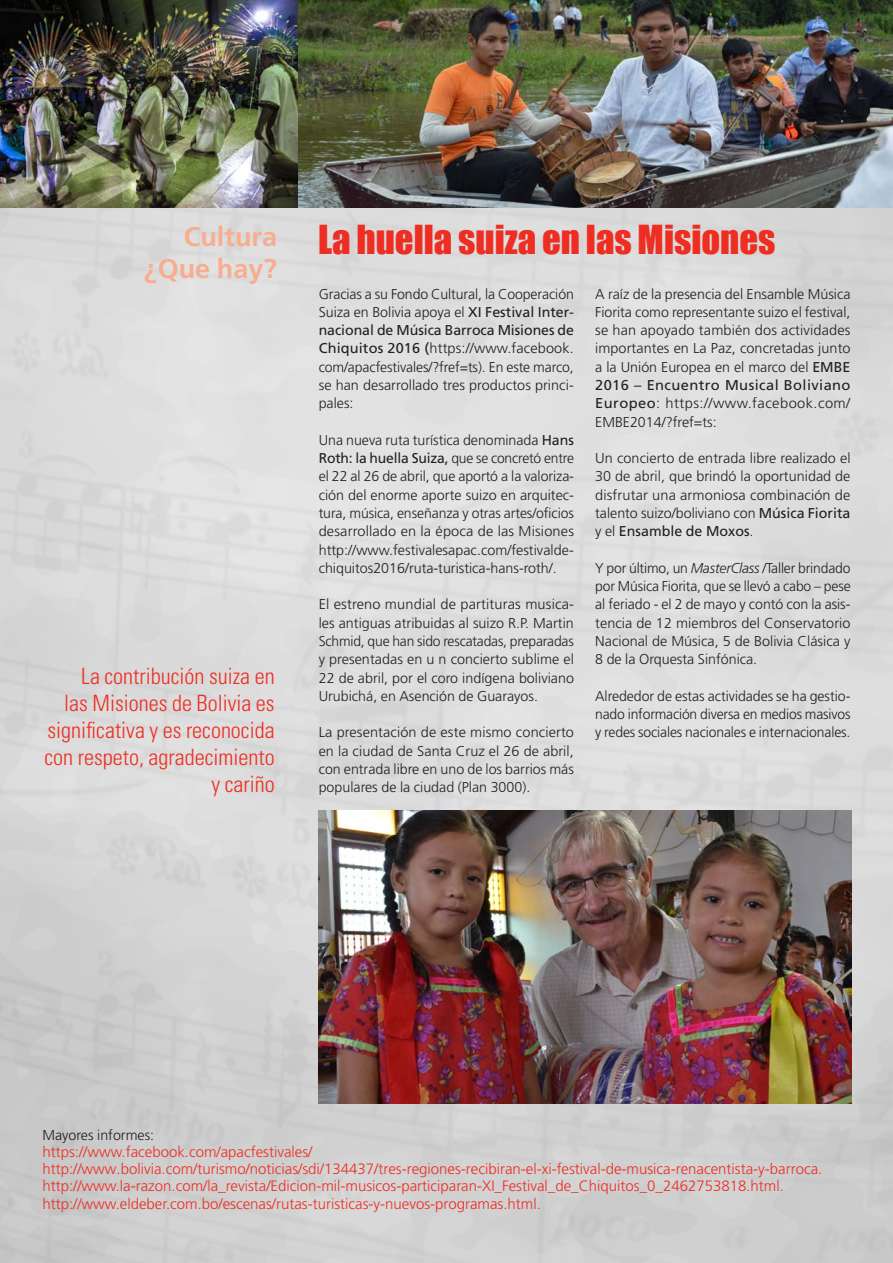
<style>
.page{position:relative;width:893px;height:1263px;background:#fff}
.page>*{position:absolute;margin:0;border:0;box-sizing:border-box;transform-origin:0 0}
.Subtitulo__01{font:36.75px "Impact";color:#ee2e22}
.Titulo_de_Seccion{font:700 27px/32.4px "Frutiger LT Std";color:#f8ad8f;text-align:right}
.Epigrafe_01{font:300 condensed 22.5px/27px "Univers LT Std";color:#ee2e22;text-align:right}
.Links{font:300 15px "Frutiger LT Std";color:#ee2e22}
.Cuerpo_1er_N{font:300 14.25px/18.3px "Frutiger LT Std";color:#231f20;text-align:justify}
.s1{font-weight:400}
.s2{font-style:italic}
</style>
<div class="page">
<img style="left:0;top:207px;width:892px;height:1056px">
<img style="left:298px;top:0;width:595px;height:207px">
<img style="left:0;top:0;width:298px;height:207px">
<img style="left:319px;top:810px;width:532px;height:294px">
<p class="Titulo_de_Seccion" style="left:144px;top:220px;width:134px">Cultura ¿Que hay?</p>
<p class="Epigrafe_01" style="left:45px;top:663px;width:232px">La contribución suiza en<br>las Misiones de Bolivia es significativa y es reconocida con respeto, agradecimiento y cariño</p>
<p class="Subtitulo__01" style="left:318px;top:211px;width:459px">La huella suiza en las Misiones</p>
<p class="Cuerpo_1er_N" style="left:319px;top:285px;width:257px">Gracias a su Fondo Cultural, la Cooperación Suiza en Bolivia apoya el <span class="s1">XI Festival Inter&shy;nacional de Música Barroca Misiones de Chiquitos 2016 (</span>https://www.facebook. com/apacfestivales/?fref=ts). En este marco, se han desarrollado tres productos princi&shy;pales:</p>
<p class="Cuerpo_1er_N" style="left:319px;top:431px;width:257px">Una nueva ruta turística denominada <span class="s1">Hans Roth: la huella Suiza,</span> que se concretó entre el 22 al 26 de abril, que aportó a la valoriza&shy;ción del enorme aporte suizo en arquitec&shy;tura, música, enseñanza y otras artes/oficios desarrollado en la época de las Misiones http://www.festivalesapac.com/festivalde&shy;chiquitos2016/ruta-turistica-hans-roth/.</p>
<p class="Cuerpo_1er_N" style="left:319px;top:595px;width:257px">El estreno mundial de partituras musica&shy;les antiguas atribuidas al suizo R.P. Martin Schmid, que han sido rescatadas, preparadas y presentadas en u n concierto sublime el 22 de abril, por el coro indígena boliviano Urubichá, en Asención de Guarayos.</p>
<p class="Cuerpo_1er_N" style="left:319px;top:723px;width:257px">La presentación de este mismo concierto en la ciudad de Santa Cruz el 26 de abril, con entrada libre en uno de los barrios más populares de la ciudad (Plan 3000).</p>
<p class="Cuerpo_1er_N" style="left:595px;top:285px;width:257px">A raíz de la presencia del Ensamble Música Fiorita como representante suizo el festival, se han apoyado también dos actividades importantes en La Paz, concretadas junto a la Unión Europea en el marco del <span class="s1">EMBE 2016 – Encuentro Musical Boliviano Europeo</span>: https://www.facebook.com/ EMBE2014/?fref=ts:</p>
<p class="Cuerpo_1er_N" style="left:595px;top:449px;width:257px">Un concierto de entrada libre realizado el 30 de abril, que brindó la oportunidad de disfrutar una armoniosa combinación de talento suizo/boliviano con <span class="s1">Música Fiorita </span>y el <span class="s1">Ensamble de Moxos</span>.</p>
<p class="Cuerpo_1er_N" style="left:595px;top:559px;width:257px">Y por último, un <span class="s2">MasterClass</span> /Taller brindado por Música Fiorita, que se llevó a cabo – pese al feriado - el 2 de mayo y contó con la asis&shy;tencia de 12 miembros del Conservatorio Nacional de Música, 5 de Bolivia Clásica y 8 de la Orquesta Sinfónica.</p>
<p class="Cuerpo_1er_N" style="left:595px;top:687px;width:257px">Alrededor de estas actividades se ha gestio&shy;nado información diversa en medios masivos y redes sociales nacionales e internacionales.</p>
<p class="Cuerpo_1er_N" style="left:42px;top:1126px;width:113px">Mayores informes:</p>
<p class="Links" style="left:42px;top:1143px;width:272px">https://www.facebook.com/apacfestivales/</p>
<p class="Links" style="left:42px;top:1160px;width:781px">http://www.bolivia.com/turismo/noticias/sdi/134437/tres-regiones-recibiran-el-xi-festival-de-musica-renacentista-y-barroca.</p>
<p class="Links" style="left:42px;top:1178px;width:743px">http://www.la-razon.com/la_revista/Edicion-mil-musicos-participaran-XI_Festival_de_Chiquitos_0_2462753818.html.</p>
<p class="Links" style="left:42px;top:1195px;width:500px">http://www.eldeber.com.bo/escenas/rutas-turisticas-y-nuevos-programas.html.</p>
</div>
